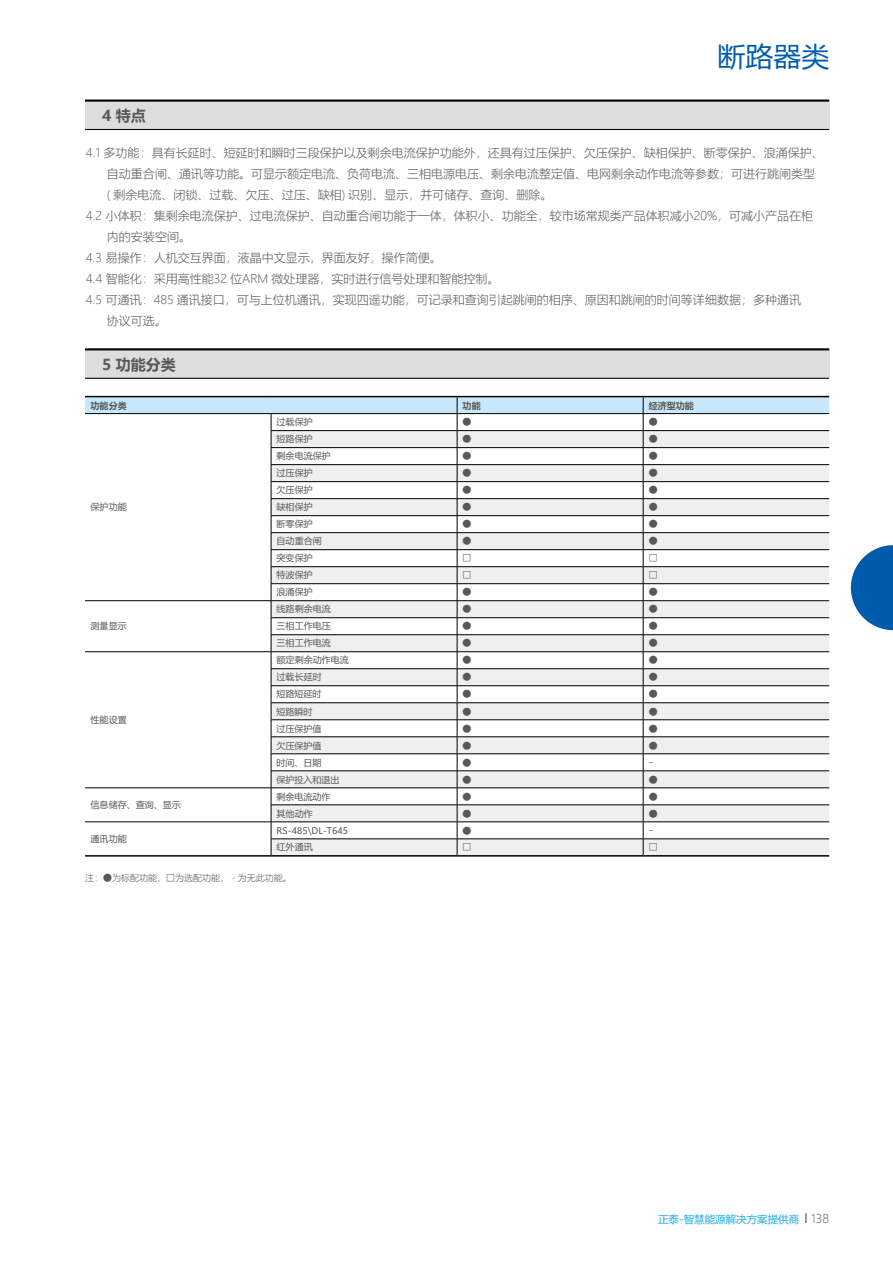
<style>
.page{position:relative;width:893px;height:1263px;background:#fff}
.page>*{position:absolute;margin:0;border:0;box-sizing:border-box;transform-origin:0 0}
.t1{font:27px "Microsoft Ya Hei";color:#005bac}
.t2{font:700 15px "Microsoft Ya Hei";color:#595757}
.t3{font:300 12px "Microsoft Ya Hei";color:#595757}
.t4{font:10.5px "Microsoft Ya Hei";color:#20aee6}
.t5{font:9px "Microsoft Ya Hei";letter-spacing:.005em;color:#595757}
.t6{font:9px "Sim Hei";color:#595757}
.t7{font:300 9px "Microsoft Ya Hei";color:#595757}
.t8{font:700 9px "Microsoft Ya Hei";letter-spacing:.005em;color:#595757}
.s1{font-family:"Sim Hei";font-weight:400}
.s2{font-size:12px;color:#595757}
.s3{font-weight:300;font-size:12px;color:#595757}
</style>
<div class="page">
<svg style="left:851px;top:545px;width:42px;height:85px"></svg>
<div style="left:85px;top:101px;width:744px;height:28px;background:#dcdddd"></div>
<hr style="left:85px;top:100px;width:744px;height:2px;background:#000">
<hr style="left:85px;top:129px;width:744px;height:1px;background:#000">
<div style="left:85px;top:349px;width:744px;height:29px;background:#dcdddd"></div>
<hr style="left:85px;top:348px;width:744px;height:2px;background:#000">
<hr style="left:85px;top:378px;width:744px;height:1px;background:#000">
<hr style="left:85px;top:855px;width:186px;height:2px;background:#000">
<hr style="left:85px;top:396px;width:186px;height:1px;background:#000">
<hr style="left:271px;top:396px;width:186px;height:1px;background:#000">
<hr style="left:457px;top:396px;width:186px;height:1px;background:#000">
<hr style="left:643px;top:396px;width:186px;height:1px;background:#000">
<hr style="left:271px;top:855px;width:186px;height:2px;background:#000">
<hr style="left:457px;top:855px;width:186px;height:2px;background:#000">
<hr style="left:643px;top:855px;width:186px;height:2px;background:#000">
<svg style="left:85px;top:397px;width:744px;height:458px"></svg>
<hr style="left:271px;top:702px;width:186px;height:1px;background:#000">
<hr style="left:457px;top:702px;width:186px;height:1px;background:#000">
<hr style="left:643px;top:702px;width:186px;height:1px;background:#000">
<h1 class="t1" style="left:717px;top:38px;width:113px">断路器类</h1>
<p class="t2" style="left:102px;top:105px;width:45px">4 特点</p>
<p class="t3" style="left:86px;top:145px;width:739px">4.1 多功能：具有长延时、短延时和瞬时三段保护以及剩余电流保护功能外，还具有过压保护、欠压保护、缺相保护、断零保护、浪涌保护、</p>
<p class="t3" style="left:107px;top:166px;width:710px">自动重合闸、通讯等功能。可显示额定电流、负荷电流、三相电源电压、剩余电流整定值、电网剩余动作电流等参数；可进行跳闸类型</p>
<p class="t3" style="left:107px;top:187px;width:447px">( 剩余电流、闭锁、过载、欠压、过压、缺相) 识别、显示，并可储存、查询、删除。</p>
<p class="t3" style="left:86px;top:208px;width:729px">4.2 小体积：集剩余电流保护、过电流保护、自动重合闸功能于一体，体积小、功能全，较市场常规类产品体积减小20%，可减小产品在柜</p>
<p class="t3" style="left:107px;top:229px;width:85px">内的安装空间。</p>
<p class="t3" style="left:86px;top:250px;width:357px">4.3 易操作：人机交互界面，液晶中文显示，界面友好，操作简便。</p>
<p class="t3" style="left:86px;top:271px;width:415px">4.4 智能化：采用高性能32 位ARM 微处理器，实时进行信号处理和智能控制。</p>
<p class="t3" style="left:86px;top:292px;width:717px">4.5 可通讯：485 通讯接口，可与上位机通讯，实现四遥功能，可记录和查询引起跳闸的相序、原因和跳闸的时间等详细数据；多种通讯</p>
<p class="t3" style="left:107px;top:313px;width:61px">协议可选。</p>
<p class="t2" style="left:102px;top:354px;width:75px">5 功能分类</p>
<p class="t8" style="left:91px;top:399px;width:38px">功能分类</p>
<p class="t8" style="left:463px;top:399px;width:20px">功能</p>
<p class="t8" style="left:649px;top:399px;width:47px">经济型功能</p>
<p class="t5" style="left:91px;top:501px;width:38px">保护功能</p>
<p class="t5" style="left:91px;top:620px;width:38px">测量显示</p>
<p class="t5" style="left:91px;top:714px;width:38px">性能设置</p>
<p class="t5" style="left:91px;top:799px;width:92px">信息储存、查询、显示</p>
<p class="t5" style="left:91px;top:832px;width:38px">通讯功能</p>
<p class="t5" style="left:277px;top:416px;width:38px">过载保护</p>
<p class="t6" style="left:463px;top:418px;width:10px">●</p>
<p class="t6" style="left:649px;top:418px;width:10px">●</p>
<p class="t5" style="left:277px;top:433px;width:38px">短路保护</p>
<p class="t6" style="left:463px;top:435px;width:10px">●</p>
<p class="t6" style="left:649px;top:435px;width:10px">●</p>
<p class="t5" style="left:277px;top:450px;width:56px">剩余电流保护</p>
<p class="t6" style="left:463px;top:452px;width:10px">●</p>
<p class="t6" style="left:649px;top:452px;width:10px">●</p>
<p class="t5" style="left:277px;top:467px;width:38px">过压保护</p>
<p class="t6" style="left:463px;top:469px;width:10px">●</p>
<p class="t6" style="left:649px;top:469px;width:10px">●</p>
<p class="t5" style="left:277px;top:484px;width:38px">欠压保护</p>
<p class="t6" style="left:463px;top:486px;width:10px">●</p>
<p class="t6" style="left:649px;top:486px;width:10px">●</p>
<p class="t5" style="left:277px;top:501px;width:38px">缺相保护</p>
<p class="t6" style="left:463px;top:503px;width:10px">●</p>
<p class="t6" style="left:649px;top:503px;width:10px">●</p>
<p class="t5" style="left:277px;top:518px;width:38px">断零保护</p>
<p class="t6" style="left:463px;top:520px;width:10px">●</p>
<p class="t6" style="left:649px;top:520px;width:10px">●</p>
<p class="t5" style="left:277px;top:535px;width:47px">自动重合闸</p>
<p class="t6" style="left:463px;top:537px;width:10px">●</p>
<p class="t6" style="left:649px;top:537px;width:10px">●</p>
<p class="t5" style="left:277px;top:552px;width:38px">突变保护</p>
<p class="t6" style="left:463px;top:554px;width:10px">□</p>
<p class="t6" style="left:649px;top:554px;width:10px">□</p>
<p class="t5" style="left:277px;top:569px;width:38px">特波保护</p>
<p class="t6" style="left:463px;top:571px;width:10px">□</p>
<p class="t6" style="left:649px;top:571px;width:10px">□</p>
<p class="t5" style="left:277px;top:586px;width:38px">浪涌保护</p>
<p class="t6" style="left:463px;top:588px;width:10px">●</p>
<p class="t6" style="left:649px;top:588px;width:10px">●</p>
<p class="t5" style="left:277px;top:603px;width:56px">线路剩余电流</p>
<p class="t6" style="left:463px;top:605px;width:10px">●</p>
<p class="t6" style="left:649px;top:605px;width:10px">●</p>
<p class="t5" style="left:277px;top:620px;width:56px">三相工作电压</p>
<p class="t6" style="left:463px;top:622px;width:10px">●</p>
<p class="t6" style="left:649px;top:622px;width:10px">●</p>
<p class="t5" style="left:277px;top:637px;width:56px">三相工作电流</p>
<p class="t6" style="left:463px;top:639px;width:10px">●</p>
<p class="t6" style="left:649px;top:639px;width:10px">●</p>
<p class="t5" style="left:277px;top:654px;width:74px">额定剩余动作电流</p>
<p class="t6" style="left:463px;top:656px;width:10px">●</p>
<p class="t6" style="left:649px;top:656px;width:10px">●</p>
<p class="t5" style="left:277px;top:671px;width:47px">过载长延时</p>
<p class="t6" style="left:463px;top:673px;width:10px">●</p>
<p class="t6" style="left:649px;top:673px;width:10px">●</p>
<p class="t5" style="left:277px;top:688px;width:46px">短路短延时</p>
<p class="t6" style="left:463px;top:690px;width:10px">●</p>
<p class="t6" style="left:649px;top:690px;width:10px">●</p>
<p class="t5" style="left:277px;top:705px;width:37px">短路瞬时</p>
<p class="t6" style="left:463px;top:707px;width:10px">●</p>
<p class="t6" style="left:649px;top:707px;width:10px">●</p>
<p class="t5" style="left:277px;top:722px;width:46px">过压保护值</p>
<p class="t6" style="left:463px;top:724px;width:10px">●</p>
<p class="t6" style="left:649px;top:724px;width:10px">●</p>
<p class="t5" style="left:277px;top:739px;width:46px">欠压保护值</p>
<p class="t6" style="left:463px;top:741px;width:10px">●</p>
<p class="t6" style="left:649px;top:741px;width:10px">●</p>
<p class="t5" style="left:277px;top:756px;width:46px">时间、日期</p>
<p class="t6" style="left:463px;top:758px;width:10px">●</p>
<p class="t6" style="left:649px;top:758px;width:6px">-</p>
<p class="t5" style="left:277px;top:773px;width:64px">保护投入和退出</p>
<p class="t6" style="left:463px;top:775px;width:10px">●</p>
<p class="t6" style="left:649px;top:775px;width:10px">●</p>
<p class="t5" style="left:277px;top:790px;width:55px">剩余电流动作</p>
<p class="t6" style="left:463px;top:792px;width:10px">●</p>
<p class="t6" style="left:649px;top:792px;width:10px">●</p>
<p class="t5" style="left:277px;top:807px;width:38px">其他动作</p>
<p class="t6" style="left:463px;top:809px;width:10px">●</p>
<p class="t6" style="left:649px;top:809px;width:10px">●</p>
<p class="t5" style="left:277px;top:824px;width:73px">RS-485\DL-T645</p>
<p class="t6" style="left:463px;top:826px;width:10px">●</p>
<p class="t6" style="left:649px;top:826px;width:6px">-</p>
<p class="t5" style="left:277px;top:841px;width:38px">红外通讯</p>
<p class="t6" style="left:463px;top:842px;width:10px">□</p>
<p class="t6" style="left:649px;top:842px;width:10px">□</p>
<p class="t7" style="left:85px;top:872px;width:208px">注：<span class="s1">●</span>为标配功能，<span class="s1">□</span>为选配功能， - 为无此功能。</p>
<p class="t4" style="left:658px;top:1212px;width:173px">正泰-智慧能源解决方案提供商 <span class="s2">l</span> <span class="s3">138</span></p>
</div>
